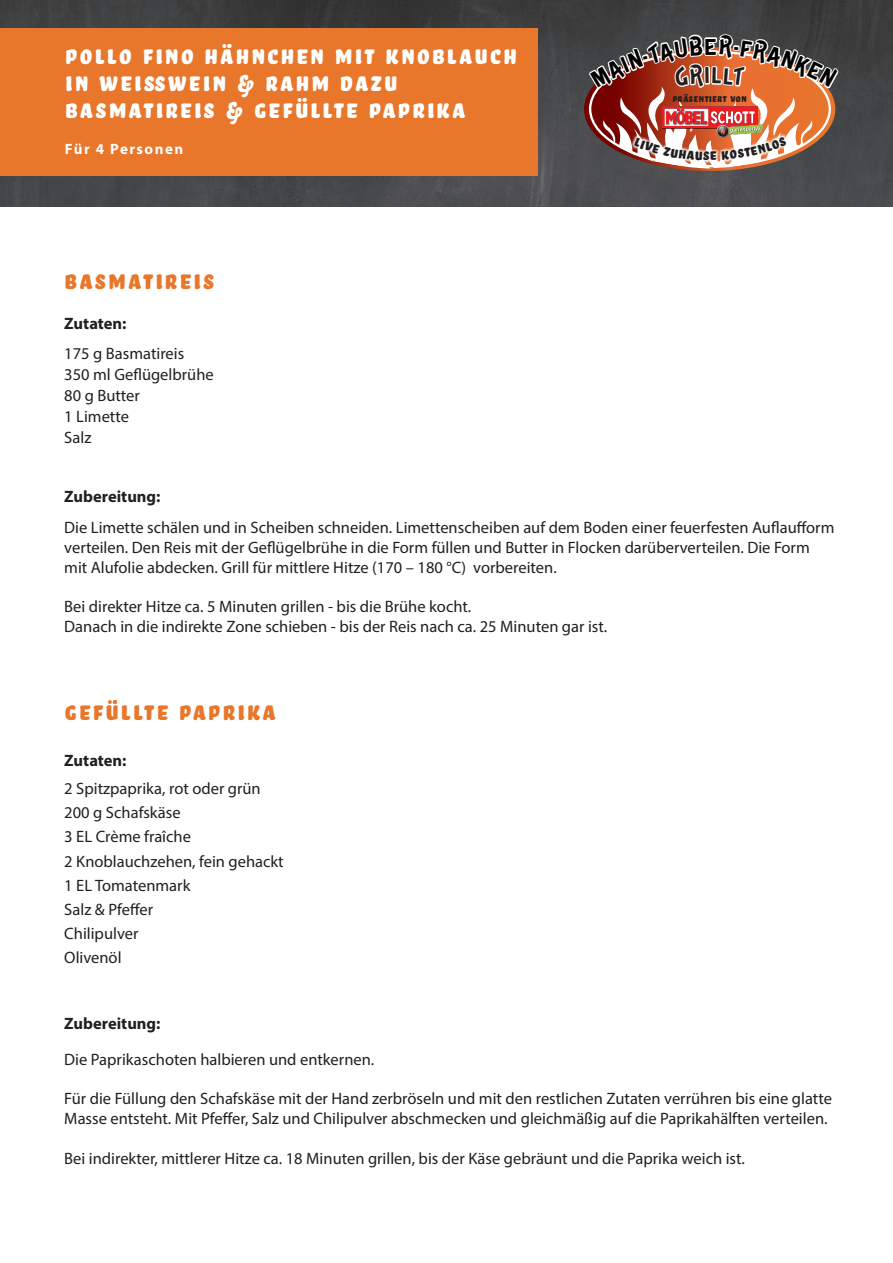
<style>
.page{position:relative;width:893px;height:1263px;background:#fff}
.page>*{position:absolute;margin:0;border:0;box-sizing:border-box;transform-origin:0 0}
.t1{font:27px/27px "Bello Caps Pro";letter-spacing:.1em;color:#fff}
.t2{font:27px "Bello Caps Pro";letter-spacing:.1em;color:#e8762b}
.t3{font:22.8px "De Little Chromatic";color:#000001}
.t4{font:16.5px/24px "Myriad Pro";color:#231f20}
.t5{font:700 16.5px "Myriad Pro";color:#231f20}
.t6{font:700 15px "Myriad Pro";letter-spacing:.1em;color:#fff}
.t7{font:10.8px "Bello Caps Pro";letter-spacing:.05em;color:#231f20}
</style>
<div class="page">
<img style="left:0;top:0;width:893px;height:207px">
<div style="left:0;top:28px;width:538px;height:147px;background:#e8762b"></div>
<svg style="left:584px;top:35px;width:254px;height:136px;background:#a86955"></svg>
<h1 class="t1" style="left:65px;top:42px;width:453px">Pollo fino Hähnchen mit Knoblauch in Weißwein &amp; Rahm dazu<br>Basmatireis &amp; gefüllte Paprika</h1>
<p class="t6" style="left:65px;top:139px;width:120px">Für 4 Personen</p>
<h1 class="t2" style="left:64px;top:265px;width:151px">Basmatireis</h1>
<p class="t5" style="left:64px;top:313px;width:64px">Zutaten:</p>
<p class="t4" style="left:64px;top:343px;width:151px;line-height:21px">175 g Basmatireis<br>350 ml Geflügelbrühe<br>80 g Butter<br>1 Limette<br>Salz</p>
<p class="t5" style="left:64px;top:486px;width:98px">Zubereitung:</p>
<h2 class="t3" style="left:705px;top:35px;width:14px">e</h2>
<p class="t7" style="left:672px;top:93px;width:76px">präsentiert von</p>
<p class="t4" style="left:64px;top:517px;width:772px;line-height:19.8px">Die Limette schälen und in Scheiben schneiden. Limettenscheiben auf dem Boden einer feuerfesten Auflaufform verteilen. Den Reis mit der Geflügelbrühe in die Form füllen und Butter in Flocken darüberverteilen. Die Form mit Alufolie abdecken. Grill für mittlere Hitze (170 – 180 °C) vorbereiten.</p>
<p class="t4" style="left:64px;top:597px;width:544px;line-height:19.8px">Bei direkter Hitze ca. 5 Minuten grillen - bis die Brühe kocht.<br>Danach in die indirekte Zone schieben - bis der Reis nach ca. 25 Minuten gar ist.</p>
<h1 class="t2" style="left:64px;top:696px;width:212px">gefüllte Paprika</h1>
<p class="t5" style="left:64px;top:749px;width:64px">Zutaten:</p>
<p class="t4" style="left:64px;top:777px;width:221px">2 Spitzpaprika, rot oder grün<br>200 g Schafskäse<br>3 EL Crème fraîche<br>2 Knoblauchzehen, fein gehackt<br>1 EL Tomatenmark<br>Salz &amp; Pfeffer<br>Chilipulver<br>Olivenöl</p>
<p class="t5" style="left:64px;top:1013px;width:98px">Zubereitung:</p>
<p class="t4" style="left:64px;top:1047px;width:312px">Die Paprikaschoten halbieren und entkernen.</p>
<p class="t4" style="left:64px;top:1088px;width:769px;line-height:19.8px">Für die Füllung den Schafskäse mit der Hand zerbröseln und mit den restlichen Zutaten verrühren bis eine glatte<br>Masse entsteht. Mit Pfeffer, Salz und Chilipulver abschmecken und gleichmäßig auf die Paprikahälften verteilen.</p>
<p class="t4" style="left:64px;top:1146px;width:682px">Bei indirekter, mittlerer Hitze ca. 18 Minuten grillen, bis der Käse gebräunt und die Paprika weich ist.</p>
</div>
